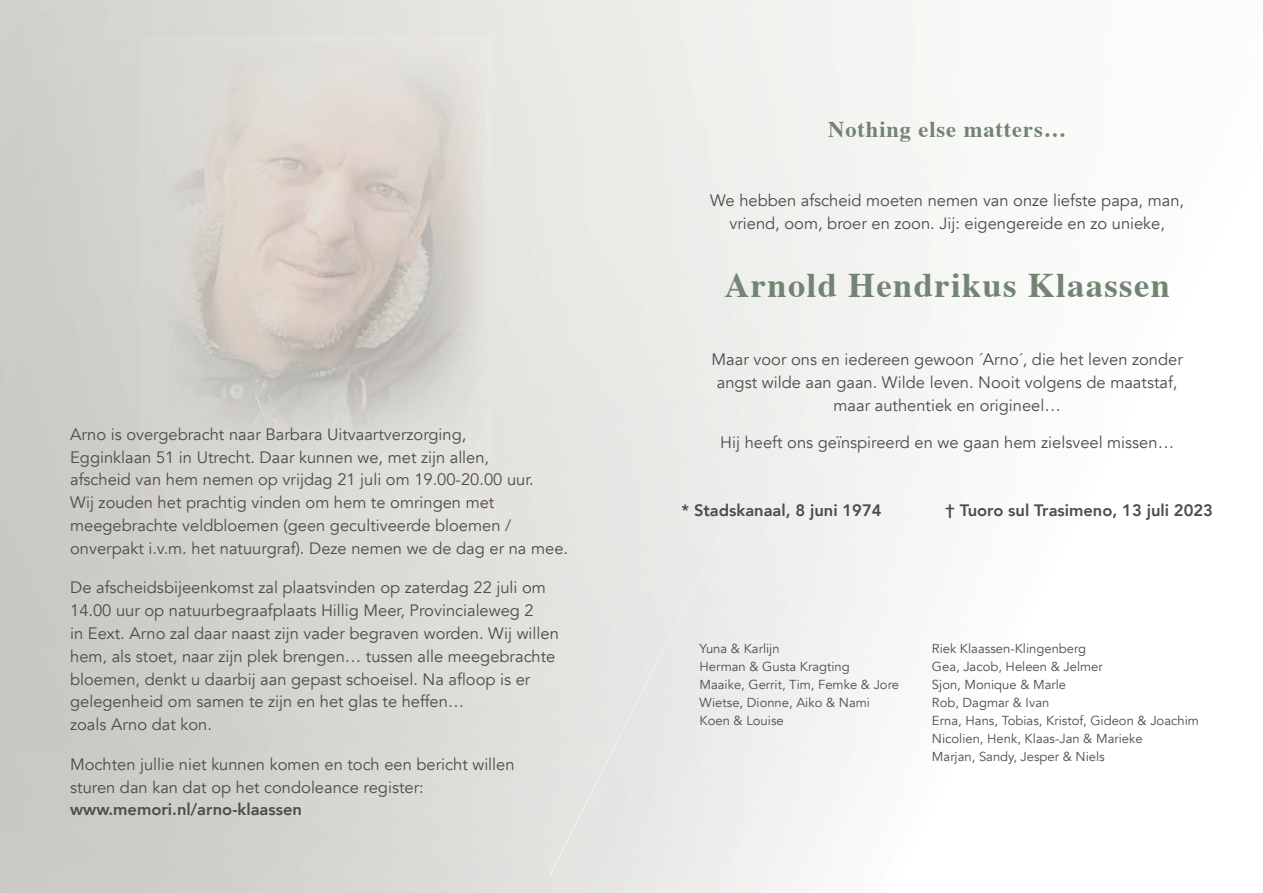
<style>
.page{position:relative;width:1263px;height:893px;background:#fff}
.page>*{position:absolute;margin:0;border:0;box-sizing:border-box;transform-origin:0 0}
.t1{font:700 34.5px "Times";letter-spacing:.04em;color:#738572}
.t2{font:700 22.5px "Times";letter-spacing:.04em;color:#738572}
.t3{font:16.5px/22.8px "Avenir";color:#4b4c4d}
.t4{font:800 16.5px "Avenir";color:#4b4c4d}
.t5{font:13.05px/18px "Avenir";color:#4b4c4d}
</style>
<div class="page">
<div style="left:491px;top:0;width:265px;height:454px;background:#ebece8"></div>
<div style="left:491px;top:0;width:148px;height:220px;background:#eaeae6"></div>
<div style="left:407px;top:0;width:116px;height:64px;background:#e5e6e2"></div>
<svg style="left:388px;top:31px;width:12px;height:5px"></svg>
<div style="left:174px;top:0;width:117px;height:36px;background:#dadad6"></div>
<svg style="left:272px;top:32px;width:10px;height:4px"></svg>
<div style="left:491px;top:200px;width:39px;height:96px;background:#e5e6e2"></div>
<div style="left:0;top:32px;width:165px;height:151px;background:#d3d2cd"></div>
<div style="left:0;top:0;width:58px;height:115px;background:#d1cfcb"></div>
<img style="left:689px;top:499px;width:299px;height:394px">
<div style="left:0;top:183px;width:140px;height:115px;background:#d0ceca"></div>
<div style="left:432px;top:434px;width:97px;height:459px;background:#dfdedb"></div>
<div style="left:0;top:247px;width:40px;height:101px;background:#cdccc7"></div>
<div style="left:0;top:414px;width:140px;height:116px;background:#cccbc7"></div>
<div style="left:199px;top:530px;width:116px;height:363px;background:#d3d2cd"></div>
<div style="left:0;top:530px;width:199px;height:363px;background:#cccac5"></div>
<div style="left:665px;top:827px;width:155px;height:66px;background:#f0f1f0"></div>
<img style="left:656px;top:874px;width:47px;height:19px">
<img style="left:540px;top:875px;width:46px;height:18px">
<img style="left:424px;top:875px;width:44px;height:18px">
<img style="left:307px;top:875px;width:44px;height:18px">
<p class="t3" style="left:70px;top:423px;width:499px">Arno is overgebracht naar Barbara Uitvaartverzorging,<br>Egginklaan 51 in Utrecht. Daar kunnen we, met zijn allen,<br>afscheid van hem nemen op vrijdag 21 juli om 19.00-20.00 uur.<br>Wij zouden het prachtig vinden om hem te omringen met meegebrachte veldbloemen (geen gecultiveerde bloemen / onverpakt i.v.m. het natuurgraf). Deze nemen we de dag er na mee.</p>
<p class="t3" style="left:70px;top:577px;width:490px">De afscheidsbijeenkomst zal plaatsvinden op zaterdag 22 juli om 14.00 uur op natuurbegraafplaats Hillig Meer, Provincialeweg 2<br>in Eext. Arno zal daar naast zijn vader begraven worden. Wij willen hem, als stoet, naar zijn plek brengen… tussen alle meegebrachte bloemen, denkt u daarbij aan gepast schoeisel. Na afloop is er gelegenheid om samen te zijn en het glas te heffen…<br>zoals Arno dat kon.</p>
<p class="t3" style="left:70px;top:753px;width:446px">Mochten jullie niet kunnen komen en toch een bericht willen sturen dan kan dat op het condoleance register:</p>
<p class="t4" style="left:70px;top:797px;width:233px">www.memori.nl/arno-klaassen</p>
<h2 class="t2" style="left:828px;top:108px;width:239px">Nothing else matters…</h2>
<p class="t3" style="left:710px;top:189px;width:475px;text-align:center">We hebben afscheid moeten nemen van onze liefste papa, man, vriend, oom, broer en zoon. Jij: eigengereide en zo unieke,</p>
<h1 class="t1" style="left:724px;top:252px;width:447px">Arnold Hendrikus Klaassen</h1>
<p class="t3" style="left:712px;top:349px;width:473px;text-align:center">Maar voor ons en iedereen gewoon ´Arno´, die het leven zonder angst wilde aan gaan. Wilde leven. Nooit volgens de maatstaf, maar authentiek en origineel…</p>
<p class="t3" style="left:720px;top:431px;width:455px">Hij heeft ons geïnspireerd en we gaan hem zielsveel missen…</p>
<p class="t4" style="left:681px;top:497px;width:202px">* Stadskanaal, 8 juni 1974</p>
<p class="t4" style="left:945px;top:497px;width:269px">† Tuoro sul Trasimeno, 13 juli 2023</p>
<p class="t5" style="left:699px;top:640px;width:201px">Yuna &amp; Karlijn<br>Herman &amp; Gusta Kragting<br>Maaike, Gerrit, Tim, Femke &amp; Jore<br>Wietse, Dionne, Aiko &amp; Nami<br>Koen &amp; Louise</p>
<p class="t5" style="left:932px;top:640px;width:268px">Riek Klaassen-Klingenberg<br>Gea, Jacob, Heleen &amp; Jelmer<br>Sjon, Monique &amp; Marle<br>Rob, Dagmar &amp; Ivan<br>Erna, Hans, Tobias, Kristof, Gideon &amp; Joachim<br>Nicolien, Henk, Klaas-Jan &amp; Marieke<br>Marjan, Sandy, Jesper &amp; Niels</p>
</div>
